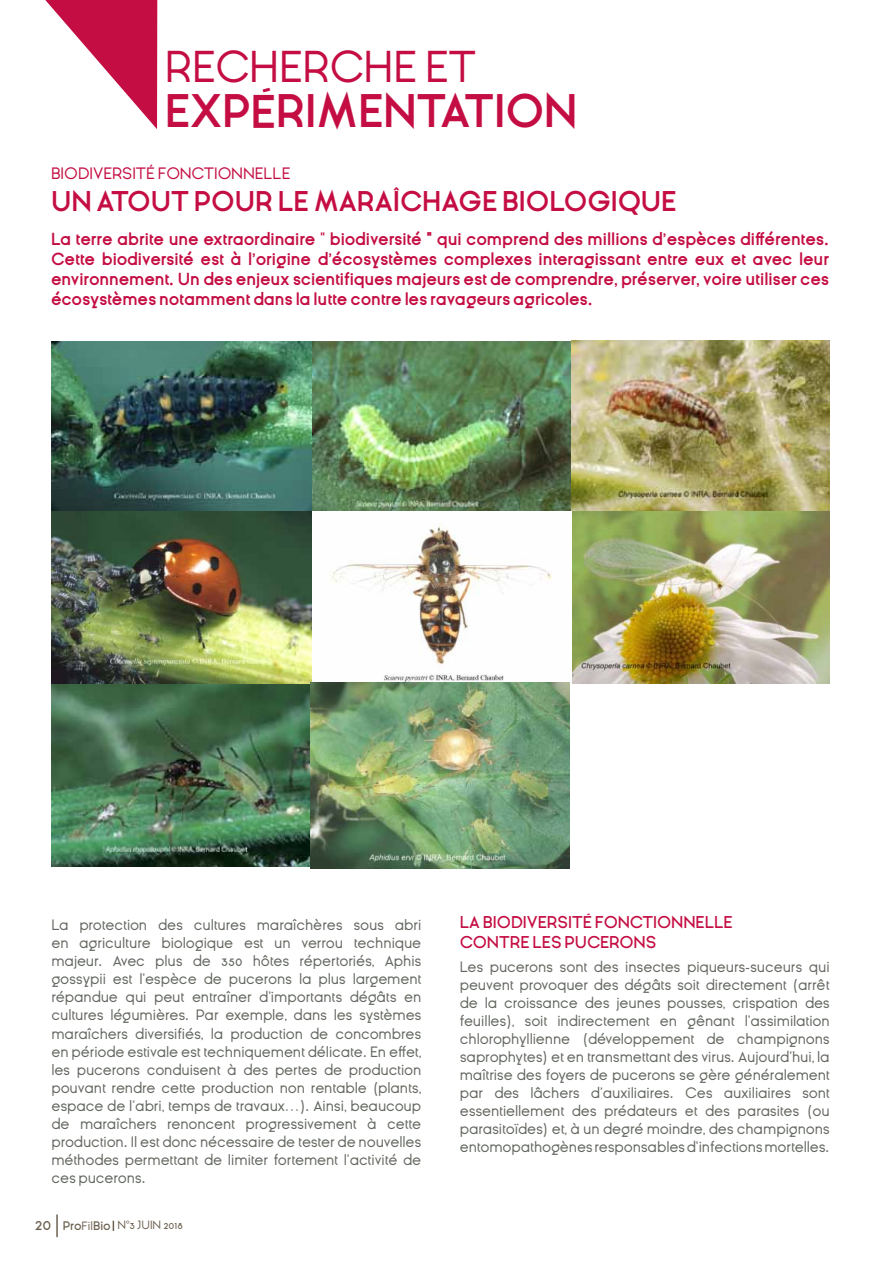
<style>
.page{position:relative;width:893px;height:1263px;background:#fff}
.page>*{position:absolute;margin:0;border:0;box-sizing:border-box;transform-origin:0 0}
.t1{font:700 44.55px "Ginora Sans";color:#c40d42}
.t2{font:44.55px "Ginora Sans";color:#c40d42}
.t3{font:700 27px "Ginora Sans";color:#c40d42}
.t4{font:700 16.5px/19.8px "Ginora Sans";letter-spacing:-.01em;color:#c40d42;text-align:justify}
.t5{font:600 16.5px/19.8px "Ginora Sans";color:#c40d42}
.t6{font:16.5px "Ginora Sans";color:#c40d42}
.t7{font:15px/18px "Ginora Sans";letter-spacing:-.01em;color:#62675f;text-align:justify}
.t8{font:12px "Ginora Sans";color:#6c6150}
.s1{font-weight:400}
.s2{font-size:18px}
.s3{font-weight:600}
</style>
<div class="page">
<hr style="left:56px;top:1214px;width:2px;height:23px;background:#6c6150">
<svg style="left:45px;top:0;width:112px;height:129px"></svg>
<img style="left:51px;top:341px;width:779px;height:171px">
<img style="left:52px;top:683px;width:517px;height:185px">
<img style="left:52px;top:511px;width:260px;height:172px">
<img style="left:312px;top:511px;width:518px;height:172px">
<h1 class="t2" style="left:165px;top:42px;width:313px">RECHERCHE ET</h1>
<h1 class="t1" style="left:165px;top:87px;width:139px">expérimentation</h1>
<p class="t6" style="left:51px;top:164px;width:10px">biodiversit</p>
<p class="t6" style="left:146px;top:164px;width:23px">é fonctionnelle</p>
<h2 class="t3" style="left:51px;top:187px;width:65px">un atout</h2>
<h2 class="t3" style="left:194px;top:187px;width:38px">pour</h2>
<h2 class="t3" style="left:278px;top:187px;width:57px">le mara</h2>
<h2 class="t3" style="left:393px;top:187px;width:68px">îchage</h2>
<h2 class="t3" style="left:502px;top:187px;width:19px">biologique</h2>
<p class="t4" style="left:51px;top:230px;width:780px">La terre abrite une extraordinaire <span class="s1">˝</span> biodiversité ˝ qui comprend des millions d’espèces différentes.<br>Cette biodiversité est à l'origine d'écosystèmes complexes interagissant entre eux et avec leur environnement. Un des enjeux scientifiques majeurs est de comprendre, préserver, voire utiliser ces écosystèmes notamment dans la lutte contre les ravageurs agricoles.</p>
<p class="t7" style="left:51px;top:916px;width:371px">La protection des cultures maraîchères sous abri en agriculture biologique est un verrou technique majeur. Avec plus de 350 hôtes répertoriés, Aphis gossypii est l'espèce de pucerons la plus largement répandue qui peut entraîner d'importants dégâts en cultures légumières. Par exemple, dans les systèmes maraîchers diversifiés, la production de concombres en période estivale est techniquement délicate. En effet, les pucerons conduisent à des pertes de production pouvant rendre cette production non rentable (plants, espace de l’abri, temps de travaux…). Ainsi, beaucoup de maraîchers renoncent progressivement à cette production. Il est donc nécessaire de tester de nouvelles méthodes permettant de limiter fortement l’activité de ces pucerons.</p>
<p class="t5" style="left:460px;top:913px;width:274px">LA BIODIVERSITÉ FONCTIONNELLE<br>CONTRE LES PUCERONS</p>
<p class="t7" style="left:460px;top:958px;width:371px">Les pucerons sont des insectes piqueurs-suceurs qui peuvent provoquer des dégâts soit directement (arrêt de la croissance des jeunes pousses, crispation des feuilles), soit indirectement en gênant l’assimilation chlorophyllienne (développement de champignons saprophytes) et en transmettant des virus. Aujourd’hui, la maîtrise des foyers de pucerons se gère généralement par des lâchers d’auxiliaires. Ces auxiliaires sont essentiellement des prédateurs et des parasites (ou parasitoïdes) et, à un degré moindre, des champignons entomopathogènes responsables d’infections mortelles.</p>
<p class="t8" style="left:35px;top:1218px;width:150px"><span class="s2">20</span> <span class="s3">PRO</span>Fil<span class="s3">BIO</span> N°3 JUIN 2018</p>
</div>
